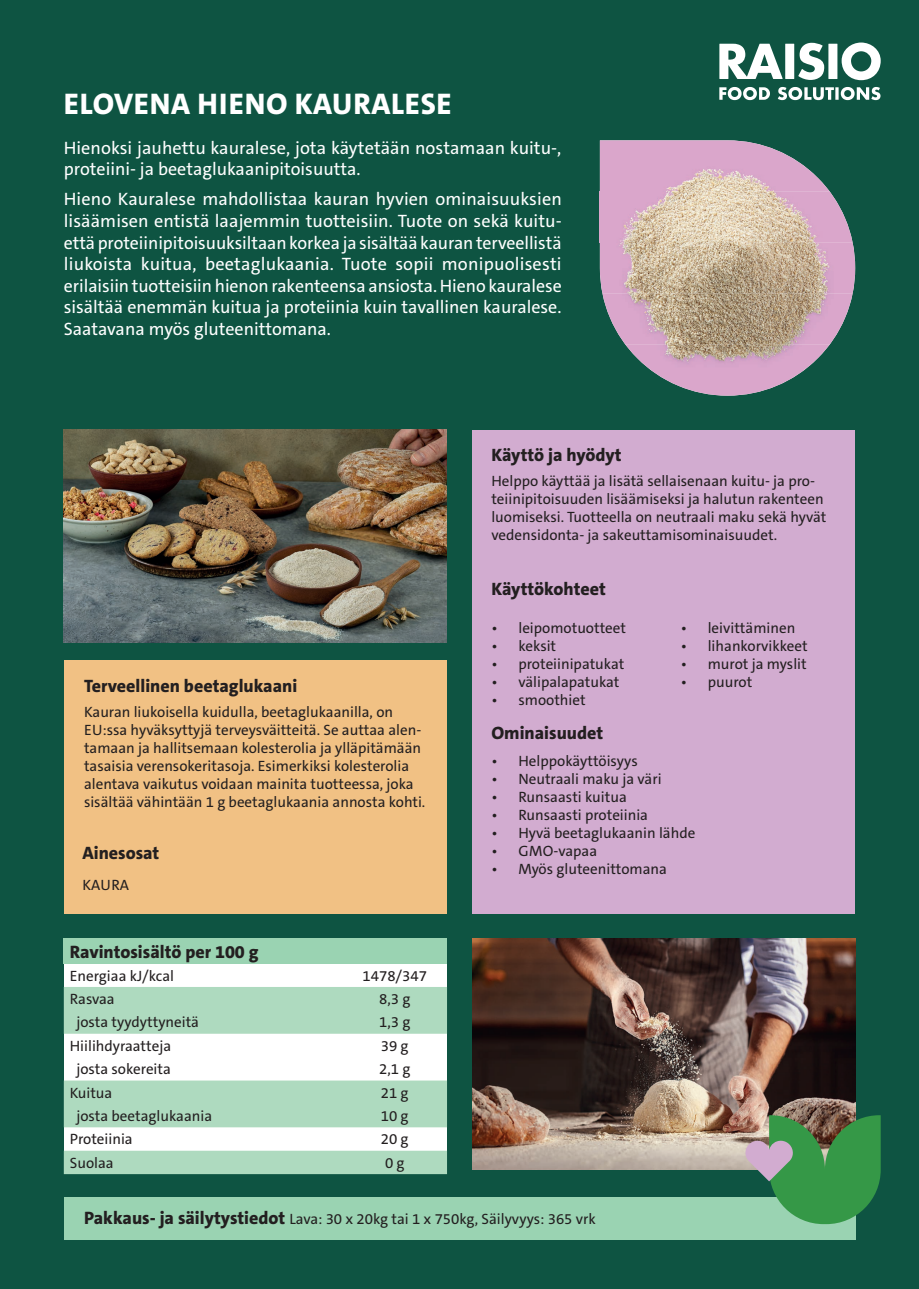
<style>
.page{position:relative;width:919px;height:1289px;background:#fff}
.page>*{position:absolute;margin:0;border:0;box-sizing:border-box;transform-origin:0 0}
.t1{font:800 30px "The Sans C5";letter-spacing:.025em;color:#fff}
.t2{font:18px/21.6px "The Sans C5";color:#fff}
.t3{font:800 18px "The Sans C5";color:#231f20}
.t4{font:15px/18px "The Sans C5";color:#231f20}
.s1{font-weight:800;font-size:18px}
</style>
<div class="page">
<div style="left:0;top:0;width:918px;height:1288px;background:#0e5442"></div>
<div style="left:828px;top:44px;width:9px;height:35px;background:#fff"></div>
<svg style="left:798px;top:43px;width:26px;height:37px"></svg>
<div style="left:785px;top:44px;width:9px;height:35px;background:#fff"></div>
<svg style="left:841px;top:43px;width:39px;height:37px"></svg>
<svg style="left:719px;top:44px;width:63px;height:35px"></svg>
<svg style="left:719px;top:87px;width:161px;height:13px"></svg>
<img style="left:600px;top:140px;width:153px;height:153px">
<img style="left:752px;top:143px;width:77px;height:48px">
<img style="left:752px;top:191px;width:100px;height:51px">
<img style="left:752px;top:242px;width:103px;height:51px">
<img style="left:602px;top:293px;width:250px;height:52px">
<img style="left:625px;top:344px;width:128px;height:51px">
<img style="left:752px;top:344px;width:77px;height:49px">
<div style="left:64px;top:660px;width:382px;height:253px;background:#f1c184"></div>
<div style="left:472px;top:430px;width:383px;height:483px;background:#d2acd0"></div>
<img style="left:64px;top:429px;width:382px;height:213px">
<img style="left:472px;top:938px;width:383px;height:230px">
<div style="left:64px;top:938px;width:382px;height:236px;background:#fff"></div>
<div style="left:64px;top:938px;width:383px;height:25px;background:#9ad3b2"></div>
<svg style="left:64px;top:986px;width:383px;height:188px;fill:#aedabf"></svg>
<div style="left:64px;top:1197px;width:791px;height:43px;background:#9ad3b2"></div>
<svg style="left:745px;top:1115px;width:135px;height:109px"></svg>
<h1 class="t1" style="left:64px;top:84px;width:389px">ELOVENA HIENO KAURALESE</h1>
<p class="t2" style="left:64px;top:137px;width:499px">Hienoksi jauhettu kauralese, jota käytetään nostamaan kuitu-, proteiini- ja beetaglukaanipitoisuutta.</p>
<p class="t2" style="left:64px;top:189px;width:499px;text-align:justify">Hieno Kauralese mahdollistaa kauran hyvien ominaisuuksien lisäämisen entistä laajemmin tuotteisiin. Tuote on sekä kuitu&shy;että proteiinipitoisuuksiltaan korkea ja sisältää kauran terveellistä liukoista kuitua, beetaglukaania. Tuote sopii monipuolisesti erilaisiin tuotteisiin hienon rakenteensa ansiosta. Hieno kauralese sisältää enemmän kuitua ja proteiinia kuin tavallinen kauralese.<br>Saatavana myös gluteenittomana.</p>
<p class="t3" style="left:491px;top:443px;width:132px">Käyttö ja hyödyt</p>
<p class="t4" style="left:491px;top:472px;width:336px">Helppo käyttää ja lisätä sellaisenaan kuitu- ja pro&shy;teiinipitoisuuden lisäämiseksi ja halutun rakenteen luomiseksi. Tuotteella on neutraali maku sekä hyvät vedensidonta- ja sakeuttamisominaisuudet.</p>
<p class="t3" style="left:84px;top:674px;width:215px">Terveellinen beetaglukaani</p>
<p class="t4" style="left:84px;top:703px;width:343px">Kauran liukoisella kuidulla, beetaglukaanilla, on EU:ssa hyväksyttyjä terveysväitteitä. Se auttaa alen&shy;tamaan ja hallitsemaan kolesterolia ja ylläpitämään tasaisia verensokeritasoja. Esimerkiksi kolesterolia alentava vaikutus voidaan mainita tuotteessa, joka sisältää vähintään 1 g beetaglukaania annosta kohti.</p>
<p class="t3" style="left:82px;top:841px;width:78px">Ainesosat</p>
<p class="t4" style="left:82px;top:876px;width:48px">KAURA</p>
<p class="t3" style="left:70px;top:939px;width:190px">Ravintosisältö per 100 g</p>
<p class="t4" style="left:70px;top:966px;width:106px">Energiaa kJ/kcal</p>
<p class="t4" style="left:362px;top:966px;width:66px">1478/347</p>
<p class="t4" style="left:70px;top:990px;width:46px">Rasvaa</p>
<p class="t4" style="left:379px;top:990px;width:33px">8,3 g</p>
<p class="t4" style="left:76px;top:1013px;width:124px">josta tyydyttyneitä</p>
<p class="t4" style="left:379px;top:1013px;width:33px">1,3 g</p>
<p class="t4" style="left:70px;top:1036px;width:103px">Hiilihdyraatteja</p>
<p class="t4" style="left:381px;top:1036px;width:29px">39 g</p>
<p class="t4" style="left:76px;top:1060px;width:96px">josta sokereita</p>
<p class="t4" style="left:379px;top:1060px;width:33px">2,1 g</p>
<p class="t4" style="left:70px;top:1083px;width:44px">Kuitua</p>
<p class="t4" style="left:381px;top:1083px;width:29px">21 g</p>
<p class="t4" style="left:76px;top:1107px;width:137px">josta beetaglukaania</p>
<p class="t4" style="left:381px;top:1107px;width:29px">10 g</p>
<p class="t4" style="left:70px;top:1130px;width:64px">Proteiinia</p>
<p class="t4" style="left:381px;top:1130px;width:29px">20 g</p>
<p class="t4" style="left:70px;top:1153px;width:45px">Suolaa</p>
<p class="t4" style="left:385px;top:1153px;width:21px">0 g</p>
<p class="t3" style="left:491px;top:577px;width:116px">Käyttökohteet</p>
<p class="t4" style="left:491px;top:619px;width:136px">• leipomotuotteet</p>
<p class="t4" style="left:491px;top:637px;width:66px">• keksit</p>
<p class="t4" style="left:491px;top:655px;width:134px">• proteiinipatukat</p>
<p class="t4" style="left:491px;top:673px;width:130px">• välipalapatukat</p>
<p class="t4" style="left:491px;top:691px;width:96px">• smoothiet</p>
<p class="t3" style="left:491px;top:721px;width:113px">Ominaisuudet</p>
<p class="t4" style="left:680px;top:619px;width:116px">• leivittäminen</p>
<p class="t4" style="left:680px;top:637px;width:128px">• lihankorvikkeet</p>
<p class="t4" style="left:680px;top:655px;width:127px">• murot ja myslit</p>
<p class="t4" style="left:680px;top:673px;width:73px">• puurot</p>
<p class="t4" style="left:491px;top:751px;width:148px">• Helppokäyttöisyys</p>
<p class="t4" style="left:491px;top:769px;width:172px">• Neutraali maku ja väri</p>
<p class="t4" style="left:491px;top:787px;width:137px">• Runsaasti kuitua</p>
<p class="t4" style="left:491px;top:805px;width:158px">• Runsaasti proteiinia</p>
<p class="t4" style="left:491px;top:823px;width:205px">• Hyvä beetaglukaanin lähde</p>
<p class="t4" style="left:491px;top:841px;width:107px">• GMO-vapaa</p>
<p class="t4" style="left:491px;top:859px;width:177px">• Myös gluteenittomana</p>
<p class="t4" style="left:84px;top:1210px;width:513px"><span class="s1">Pakkaus- ja säilytystiedot</span> Lava: 30 x 20kg tai 1 x 750kg, Säilyvyys: 365 vrk</p>
</div>
